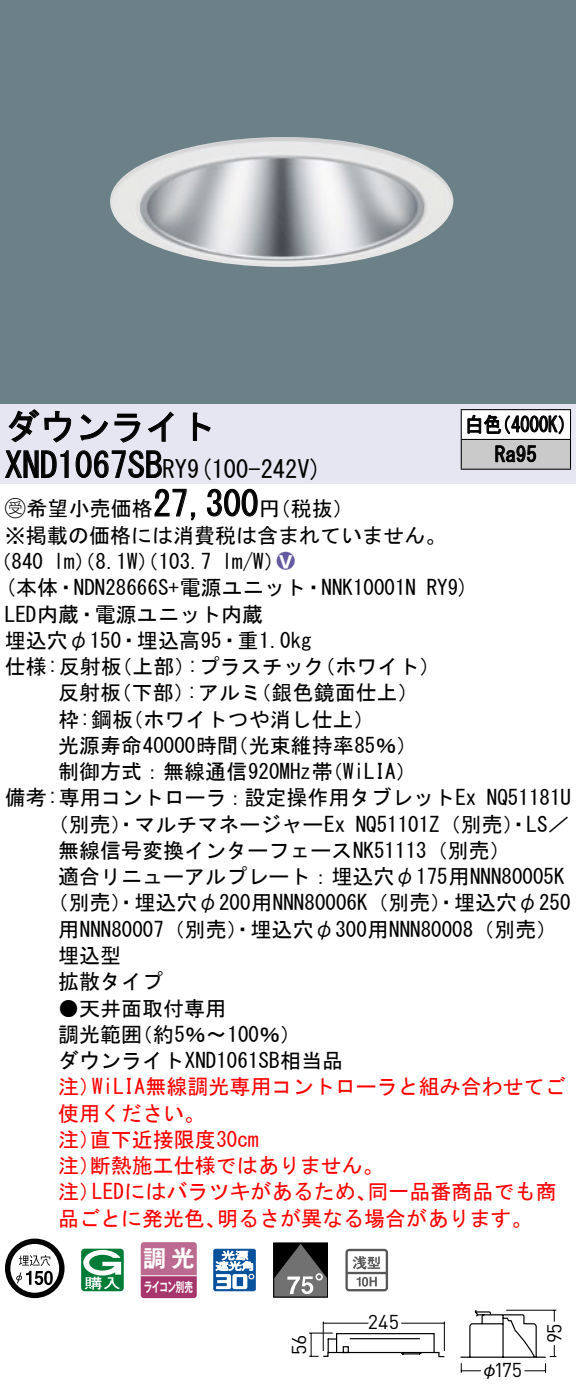
<style>
.page{position:relative;width:576px;height:1396px;background:#fff}
.page>*{position:absolute;margin:0;border:0;box-sizing:border-box;transform-origin:0 0}
.t1{font:35px "MS Gothic";color:#000}
.t2{font:24.5px "MS Gothic";color:#000}
.t3{font:23.1px "Gothic MB101 Pro De Bold 90 pv RKSJ H";color:#fff}
.t4{font:21px/26.2px "MS Gothic";color:#000}
.t5{font:21px/26.2px "MS Gothic";color:#f00}
.t6{font:21px/29.8px "MS Gothic";color:#000;scale:.88 1}
.t7{font:21px "Ford Classification 1";color:#635aa0}
.t8{font:19.95px "DINOT";letter-spacing:-.02em;color:#000}
.t9{font:17.5px "Gothic BBB Pro Medium 90 pv RKSJ H";color:#000}
.t10{font:13.3px "Gothic MB101 Pro De Bold 90 pv RKSJ H";letter-spacing:-.05em;color:#fff;scale:.65 1}
.s1{font-size:24.5px}
.s2{font-family:"Ford Classification 1"}
.s3{color:#fff}
</style>
<div class="page">
<div style="left:0;top:0;width:575px;height:404px;background:#6c8087"></div>
<img style="left:110px;top:137px;width:343px;height:130px">
<div style="left:0;top:404px;width:575px;height:79px;background:#e6e5f2"></div>
<svg style="left:8px;top:409px;width:64px;height:34px"></svg>
<svg style="left:80px;top:413px;width:60px;height:30px"></svg>
<svg style="left:147px;top:411px;width:26px;height:31px"></svg>
<svg style="left:192px;top:412px;width:19px;height:29px"></svg>
<svg style="left:5px;top:450px;width:64px;height:28px"></svg>
<svg style="left:75px;top:450px;width:87px;height:28px"></svg>
<svg style="left:154px;top:488px;width:42px;height:32px"></svg>
<svg style="left:207px;top:488px;width:51px;height:29px"></svg>
<svg style="left:5px;top:1238px;width:59px;height:59px"></svg>
<svg style="left:44px;top:1270px;width:9px;height:14px"></svg>
<svg style="left:81px;top:1248px;width:43px;height:42px"></svg>
<svg style="left:140px;top:1242px;width:56px;height:55px;background:#b55984"></svg>
<hr style="left:141px;top:1274px;width:55px;height:2px;background:#fff">
<svg style="left:213px;top:1248px;width:43px;height:42px"></svg>
<div style="left:273px;top:1242px;width:55px;height:55px;border:1px solid #000"></div>
<svg style="left:274px;top:1243px;width:53px;height:53px;background:#565555"></svg>
<svg style="left:345px;top:1248px;width:43px;height:43px"></svg>
<div style="left:461px;top:409px;width:109px;height:30px;background:#fff"></div>
<div style="left:461px;top:439px;width:109px;height:30px;background:#cacaca"></div>
<hr style="left:460px;top:409px;width:110px;height:1px;background:#000">
<hr style="left:569px;top:410px;width:2px;height:29px;background:#000">
<hr style="left:460px;top:439px;width:110px;height:1px;background:#000">
<svg style="left:460px;top:410px;width:1px;height:58px"></svg>
<hr style="left:569px;top:440px;width:2px;height:28px;background:#000">
<hr style="left:460px;top:468px;width:110px;height:2px;background:#000">
<svg style="left:467px;top:414px;width:96px;height:20px"></svg>
<svg style="left:495px;top:445px;width:41px;height:17px"></svg>
<svg style="left:460px;top:1309px;width:97px;height:64px"></svg>
<svg style="left:309px;top:1321px;width:136px;height:37px"></svg>
<h1 class="t1" style="left:5px;top:409px;width:212px">ダウンライト</h1>
<p class="t2" style="left:187px;top:456px;width:136px">(9 100-242 (V</p>
<h1 class="t1" style="left:5px;top:447px;width:184px">XND1067SB<span class="s1">RY</span></h1>
<h1 class="t1" style="left:153px;top:486px;width:106px">27,300</h1>
<p class="t4" style="left:5px;top:495px;width:442px"><span class="s2">B</span>希望小売価格<br>※掲載の価格には消費税は含まれていません。</p>
<p class="t7" style="left:277px;top:550px;width:19px">2<span class="s3">8</span></p>
<p class="t4" style="left:259px;top:495px;width:96px">（円税抜(</p>
<p class="t4" style="left:222px;top:548px;width:64px">l m (W/</p>
<p class="t4" style="left:-9px;top:548px;width:54px">（840</p>
<p class="t4" style="left:54px;top:548px;width:159px">lm）（8.1 ）（W 103.7</p>
<p class="t6" style="left:494px;top:409px;width:49px;text-indent:-30px">白色<br>Ra95</p>
<p class="t6" style="left:492px;top:409px;width:96px">（4000 (K</p>
<p class="t4" style="left:5px;top:574px;width:412px">(本体・NDN28666 +S 電源ユニット・NNK10001N</p>
<p class="t4" style="left:5px;top:600px;width:259px">LED内蔵・電源ユニット内蔵</p>
<p class="t4" style="left:5px;top:627px;width:308px">埋込穴φ150・埋込高95・重1.0kg</p>
<p class="t4" style="left:314px;top:653px;width:127px">（ホワイト(</p>
<p class="t4" style="left:426px;top:574px;width:44px">RY (9</p>
<p class="t4" style="left:187px;top:653px;width:139px">:プラスチック</p>
<p class="t4" style="left:5px;top:653px;width:118px">仕様:反射板</p>
<p class="t4" style="left:111px;top:653px;width:85px">（上部）</p>
<p class="t4" style="left:58px;top:679px;width:65px">反射板</p>
<p class="t4" style="left:111px;top:679px;width:85px">（下部）</p>
<p class="t4" style="left:187px;top:679px;width:76px">:アルミ</p>
<p class="t4" style="left:250px;top:679px;width:169px">（銀色鏡面仕上(</p>
<p class="t4" style="left:58px;top:705px;width:76px">枠:鋼板</p>
<p class="t4" style="left:122px;top:705px;width:254px">（ホワイトつや消し仕上(</p>
<p class="t4" style="left:58px;top:732px;width:181px">光源寿命40000時間</p>
<p class="t4" style="left:227px;top:732px;width:191px">（光束維持率85％(</p>
<p class="t4" style="left:58px;top:758px;width:276px">制御方式：無線通信920MHz帯</p>
<p class="t4" style="left:322px;top:758px;width:96px">（WiLIA(</p>
<p class="t4" style="left:355px;top:784px;width:215px;text-indent:-350px">備考:専用コントローラ：設定操作用タブレットEx<br>NQ51101 （Z 別売）・LS／</p>
<p class="t4" style="left:486px;top:784px;width:85px">NQ51181U</p>
<p class="t4" style="left:48px;top:810px;width:299px">（別売）・マルチマネージャーEx</p>
<p class="t4" style="left:58px;top:837px;width:454px">無線信号変換インターフェースNK51113（別売(</p>
<p class="t4" style="left:58px;top:863px;width:507px">適合リニューアルプレート：埋込穴φ175用NNN80005K</p>
<p class="t4" style="left:48px;top:889px;width:524px">（別売）・埋込穴φ200用NNN80006 （K 別売）・埋込穴φ250</p>
<p class="t4" style="left:58px;top:915px;width:500px">用NNN80007（別売）・埋込穴φ300用NNN80008（別売(</p>
<p class="t4" style="left:58px;top:942px;width:64px">埋込型</p>
<p class="t4" style="left:58px;top:968px;width:106px">拡散タイプ</p>
<p class="t4" style="left:132px;top:994px;width:171px;text-indent:-74px">●天井面取付専用<br>（約5％〜100％(</p>
<p class="t4" style="left:58px;top:1020px;width:286px">調光範囲<br>ダウンライトXND1061SB相当品</p>
<p class="t5" style="left:92px;top:1073px;width:475px">WiLIA無線調光専用コントローラと組み合わせてご</p>
<p class="t5" style="left:58px;top:1073px;width:43px">注）</p>
<p class="t5" style="left:58px;top:1099px;width:148px">使用ください。</p>
<p class="t5" style="left:90px;top:1125px;width:170px">直下近接限度30cm</p>
<p class="t5" style="left:90px;top:1125px;width:295px;text-indent:-32px">注）<br>断熱施工仕様ではありません。</p>
<p class="t5" style="left:58px;top:1152px;width:43px">注）</p>
<p class="t5" style="left:92px;top:1178px;width:286px">LEDにはバラツキがあるため、</p>
<p class="t5" style="left:367px;top:1178px;width:190px">同一品番商品でも商</p>
<p class="t5" style="left:58px;top:1178px;width:43px">注）</p>
<p class="t5" style="left:58px;top:1204px;width:169px">品ごとに発光色、</p>
<p class="t5" style="left:217px;top:1204px;width:317px">明るさが異なる場合があります。</p>
<p class="t3" style="left:143px;top:1239px;width:53px">調光</p>
<p class="t10" style="left:144px;top:1275px;width:77px">ライコン別売</p>
<p class="t8" style="left:285px;top:1354px;width:22px;rotate:-90deg">56</p>
<p class="t8" style="left:368px;top:1308px;width:33px">245</p>
<p class="t8" style="left:493px;top:1355px;width:30px">175</p>
<p class="t9" style="left:480px;top:1355px;width:19px">φ</p>
<p class="t8" style="left:540px;top:1343px;width:21px;rotate:-90deg">95</p>
</div>
